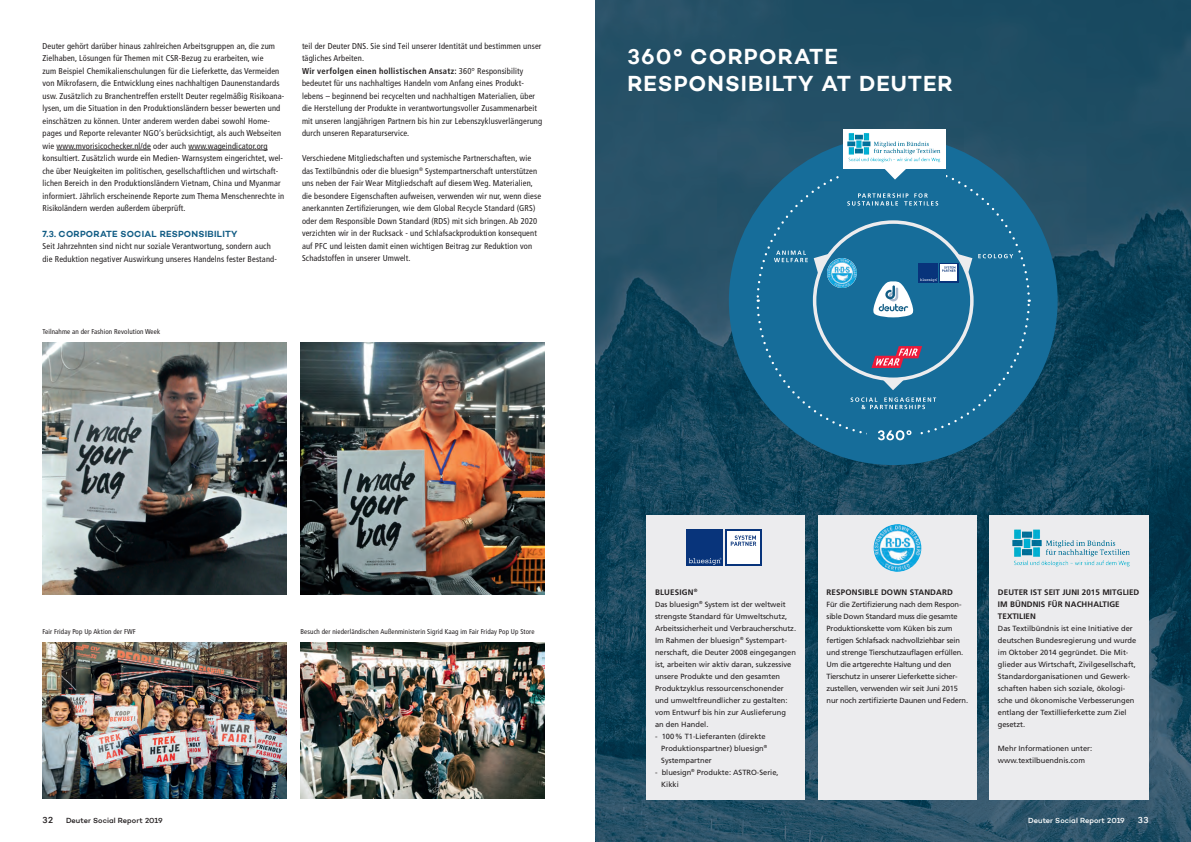
<style>
.page{position:relative;width:1191px;height:842px;background:#fff}
.page>*{position:absolute;margin:0;border:0;box-sizing:border-box;transform-origin:0 0}
.t1{font:600 22px/27px "Campton";letter-spacing:.05em;color:#fff}
.t2{font:600 9px "Campton";letter-spacing:.03em;color:#115c84}
.t3{font:500 9px "Campton";color:#231f20}
.t4{font:500 9px "Campton";color:#fff}
.t5{font:condensed 8.5px/12.5px "Frutiger LT Std";letter-spacing:.015em;color:#231f20}
.t6{font:700 8px/12px "Frutiger LT Std";letter-spacing:.01em;color:#231f20}
.t7{font:7.5px/12px "Frutiger LT Std";color:#231f20}
.t8{font:7.5px/12px "Frutiger LT Std";letter-spacing:-.02em;color:#231f20}
.t9{font:500 7.5px "Campton";letter-spacing:.005em;color:#231f20}
.t10{font:500 7.5px "Campton";letter-spacing:.005em;color:#fff}
.t11{font:condensed 7px "Frutiger LT Std";letter-spacing:.015em;color:#231f20}
.s1{font-weight:700}
</style>
<div class="page">
<img style="left:595px;top:0;width:596px;height:842px">
<div style="left:729px;top:136px;width:328px;height:329px;border:16px solid #166d9a;border-radius:50%"></div>
<div style="left:736px;top:144px;width:313px;height:313px;background:#166d9a;border-radius:50%"></div>
<img style="left:843px;top:130px;width:103px;height:33px">
<svg style="left:755px;top:163px;width:276px;height:277px"></svg>
<div style="left:989px;top:514px;width:159px;height:285px;background:#ececee"></div>
<img style="left:1012px;top:529px;width:118px;height:38px">
<div style="left:646px;top:514px;width:159px;height:285px;background:#ececee"></div>
<div style="left:686px;top:530px;width:37px;height:36px;background:#08347b"></div>
<svg style="left:689px;top:558px;width:32px;height:7px"></svg>
<svg style="left:725px;top:530px;width:36px;height:36px"></svg>
<div style="left:727px;top:531px;width:32px;height:33px;background:#fff"></div>
<svg style="left:730px;top:535px;width:26px;height:11px"></svg>
<div style="left:818px;top:514px;width:159px;height:285px;background:#ececee"></div>
<img style="left:873px;top:524px;width:48px;height:48px;border-radius:24px">
<img style="left:43px;top:343px;width:243px;height:252px">
<img style="left:43px;top:643px;width:243px;height:156px">
<img style="left:300px;top:343px;width:244px;height:252px">
<img style="left:300px;top:643px;width:244px;height:156px">
<hr style="left:57px;top:150px;width:94px;height:1px;background:#231f20">
<hr style="left:188px;top:150px;width:80px;height:1px;background:#231f20">
<p class="t5" style="left:43px;top:40px;width:243px">Deuter gehört darüber hinaus zahlreichen Arbeitsgruppen an, die zum Zielhaben, Lösungen für Themen mit CSR-Bezug zu erarbeiten, wie<br>zum Beispiel Chemikalienschulungen für die Lieferkette, das Vermeiden von Mikrofasern, die Entwicklung eines nachhaltigen Daunenstandards usw. Zusätzlich zu Branchentreffen erstellt Deuter regelmäßig Risikoana&shy;lysen, um die Situation in den Produktionsländern besser bewerten und einschätzen zu können. Unter anderem werden dabei sowohl Home&shy;pages und Reporte relevanter NGO’s berücksichtigt, als auch Webseiten wie www.mvorisicochecker.nl/de oder auch www.wageindicator.org konsultiert. Zusätzlich wurde ein Medien- Warnsystem eingerichtet, wel&shy;che über Neuigkeiten im politischen, gesellschaftlichen und wirtschaft&shy;lichen Bereich in den Produktionsländern Vietnam, China und Myanmar informiert. Jährlich erscheinende Reporte zum Thema Menschenrechte in Risikoländern werden außerdem überprüft.</p>
<p class="t2" style="left:43px;top:228px;width:197px">7.3. CORPORATE SOCIAL RESPONSIBILITY</p>
<p class="t5" style="left:43px;top:240px;width:236px">Seit Jahrzehnten sind nicht nur soziale Verantwortung, sondern auch die Reduktion negativer Auswirkung unseres Handelns fester Bestand-</p>
<p class="t5" style="left:302px;top:40px;width:242px">teil der Deuter DNS. Sie sind Teil unserer Identität und bestimmen unser tägliches Arbeiten.<br><span class="s1">Wir verfolgen einen hollistischen Ansatz:</span> 360° Responsibility bedeutet für uns nachhaltiges Handeln vom Anfang eines Produkt&shy;lebens – beginnend bei recycelten und nachhaltigen Materialien, über die Herstellung der Produkte in verantwortungsvoller Zusammenarbeit mit unseren langjährigen Partnern bis hin zur Lebenszyklusverlängerung durch unseren Reparaturservice.</p>
<p class="t5" style="left:302px;top:152px;width:241px">Verschiedene Mitgliedschaften und systemische Partnerschaften, wie das Textilbündnis oder die bluesign<sup>®</sup> Systempartnerschaft unterstützen uns neben der Fair Wear Mitgliedschaft auf diesem Weg. Materialien, die besondere Eigenschaften aufweisen, verwenden wir nur, wenn diese anerkannten Zertifizierungen, wie dem Global Recycle Standard (GRS) oder dem Responsible Down Standard (RDS) mit sich bringen. Ab 2020 verzichten wir in der Rucksack - und Schlafsackproduktion konsequent auf PFC und leisten damit einen wichtigen Beitrag zur Reduktion von Schadstoffen in unserer Umwelt.</p>
<p class="t11" style="left:43px;top:328px;width:119px">Teilnahme an der Fashion Revolution Week</p>
<h1 class="t1" style="left:627px;top:42px;width:327px">360° CORPORATE<br>RESPONSIBILTY AT DEUTER</h1>
<p class="t11" style="left:43px;top:628px;width:95px">Fair Friday Pop Up Aktion der FWF</p>
<p class="t11" style="left:300px;top:628px;width:235px">Besuch der niederländischen Außenministerin Sigrid Kaag im Fair Friday Pop Up Store</p>
<p class="t6" style="left:655px;top:586px;width:44px">BLUESIGN<sup>®</sup></p>
<p class="t7" style="left:655px;top:598px;width:142px">Das bluesign<sup>®</sup> System ist der weltweit strengste Standard für Umweltschutz, Arbeitssicherheit und Verbraucherschutz.<br>Im Rahmen der bluesign<sup>®</sup> Systempart&shy;nerschaft, die Deuter 2008 eingegangen ist, arbeiten wir aktiv daran, sukzessive unsere Produkte und den gesamten Produktzyklus ressourcenschonender und umweltfreundlicher zu gestalten: vom Entwurf bis hin zur Auslieferung an den Handel.</p>
<p class="t7" style="left:661px;top:730px;width:108px;text-indent:-6px">- 100% T1-Lieferanten (direkte<br>Produktionspartner) bluesign<sup>®<br></sup>Systempartner</p>
<p class="t7" style="left:661px;top:766px;width:119px;text-indent:-6px">- bluesign<sup>®</sup> Produkte: ASTRO-Serie,<br>Kikki</p>
<p class="t6" style="left:826px;top:586px;width:128px">RESPONSIBLE DOWN STANDARD</p>
<p class="t8" style="left:826px;top:598px;width:143px">Für die Zertifizierung nach dem Respon&shy;sible Down Standard muss die gesamte Produktionskette vom Küken bis zum fertigen Schlafsack nachvollziehbar sein und strenge Tierschutzauflagen erfüllen.<br>Um die artgerechte Haltung und den Tierschutz in unserer Lieferkette sicher&shy;zustellen, verwenden wir seit Juni 2015 nur noch zertifizierte Daunen und Federn.</p>
<p class="t6" style="left:998px;top:586px;width:143px">DEUTER IST SEIT JUNI 2015 MITGLIED<br>IM BÜNDNIS FÜR NACHHALTIGE<br>TEXTILIEN</p>
<p class="t7" style="left:998px;top:622px;width:140px">Das Textilbündnis ist eine Initiative der deutschen Bundesregierung und wurde im Oktober 2014 gegründet. Die Mit&shy;glieder aus Wirtschaft, Zivilgesellschaft, Standardorganisationen und Gewerk&shy;schaften haben sich soziale, ökologi&shy;sche und ökonomische Verbesserungen entlang der Textillieferkette zum Ziel gesetzt.</p>
<p class="t7" style="left:998px;top:742px;width:96px">Mehr Informationen unter: www.textilbuendnis.com</p>
<p class="t3" style="left:43px;top:814px;width:12px">32</p>
<p class="t9" style="left:66px;top:815px;width:98px">Deuter Social Report 2019</p>
<p class="t10" style="left:1028px;top:815px;width:98px">Deuter Social Report 2019</p>
<p class="t4" style="left:1137px;top:814px;width:12px">33</p>
</div>
